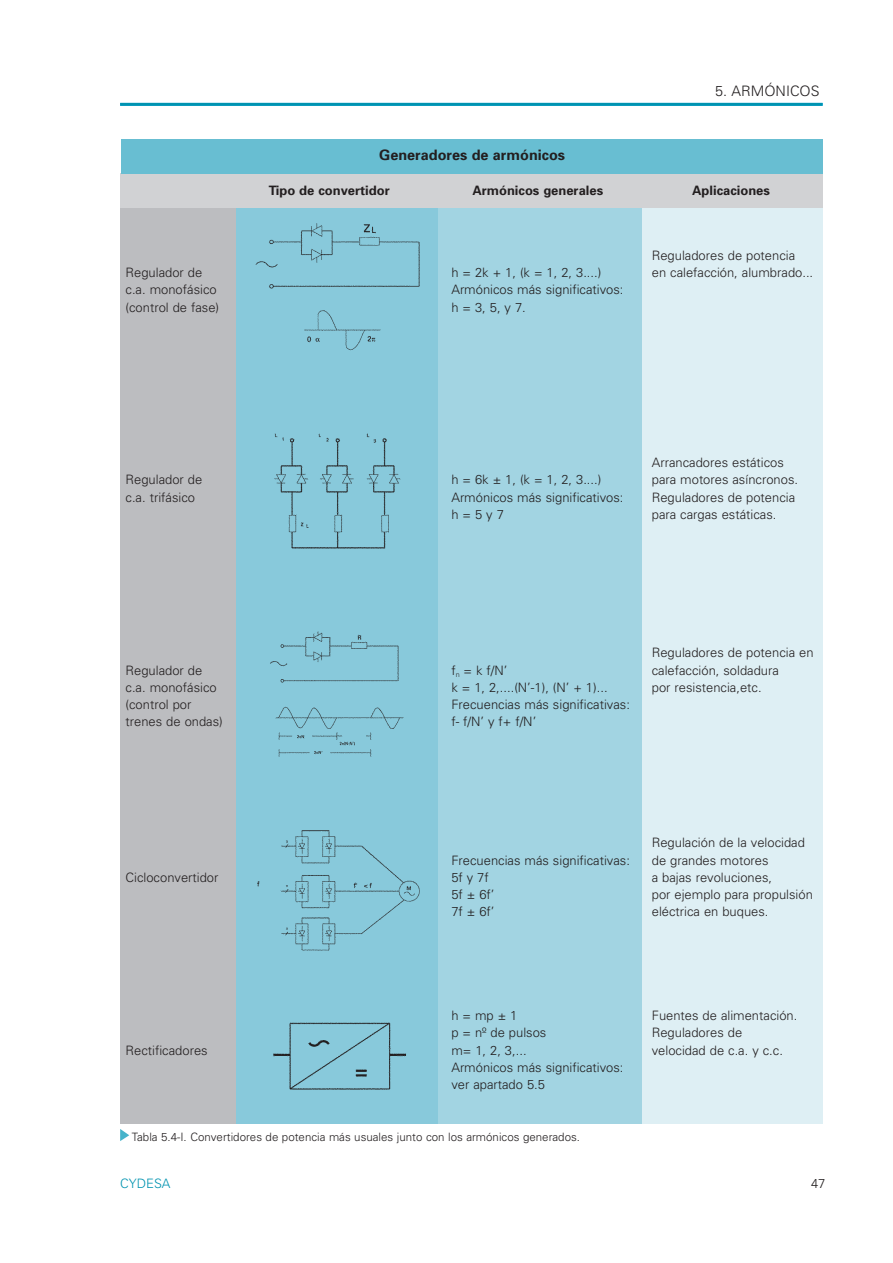
<style>
.page{position:relative;width:893px;height:1263px;background:#fff}
.page>*{position:absolute;margin:0;border:0;box-sizing:border-box;transform-origin:0 0}
.t1{font:700 14.4px "Univers";color:#231f20}
.t2{font:300 14.4px "Univers";color:#231f20}
.t3{font:300 12.9px/17.2px "Univers";color:#231f20}
.t4{font:700 12.9px "Univers";color:#231f20}
.t5{font:300 12.9px "Univers";color:#0093b0}
.t6{font:300 11.55px "Univers";color:#231f20}
</style>
<div class="page">
<hr style="left:120px;top:103px;width:702px;height:3px;background:#0093b0">
<div style="left:120px;top:173px;width:702px;height:35px;background:#d1d2d4"></div>
<div style="left:122px;top:139px;width:700px;height:34px;background:#68bed2"></div>
<div style="left:436px;top:208px;width:209px;height:916px;background:#a2d4e2"></div>
<div style="left:642px;top:208px;width:180px;height:916px;background:#deeff4"></div>
<svg style="left:120px;top:1129px;width:9px;height:12px"></svg>
<div style="left:237px;top:208px;width:201px;height:911px;background:#88c9db"></div>
<div style="left:120px;top:208px;width:115px;height:916px;background:#bcbdc0"></div>
<p class="t1" style="left:379px;top:150px;width:187px">Generadores de armónicos</p>
<p class="t2" style="left:715px;top:85px;width:106px">5. ARMÓNICOS</p>
<p class="t3" style="left:125px;top:265px;width:95px">Regulador de c.a. monofásico (control de fase)</p>
<p class="t4" style="left:269px;top:186px;width:122px">Tipo de convertidor</p>
<p class="t4" style="left:472px;top:186px;width:132px">Armónicos generales</p>
<p class="t4" style="left:692px;top:186px;width:79px">Aplicaciones</p>
<p class="t3" style="left:451px;top:265px;width:174px">h = 2k + 1, (k = 1, 2, 3....)<br>Armónicos más significativos: h = 3, 5, y 7.</p>
<p class="t3" style="left:651px;top:248px;width:163px">Reguladores de potencia<br>en calefacción, alumbrado...</p>
<p class="t3" style="left:125px;top:472px;width:78px">Regulador de c.a. trifásico</p>
<p class="t3" style="left:125px;top:663px;width:99px">Regulador de c.a. monofásico (control por trenes de ondas)</p>
<p class="t3" style="left:125px;top:870px;width:94px">Cicloconvertidor</p>
<p class="t3" style="left:125px;top:1043px;width:84px">Rectificadores</p>
<p class="t3" style="left:451px;top:472px;width:174px">h = 6k ± 1, (k = 1, 2, 3....)<br>Armónicos más significativos: h = 5 y 7</p>
<p class="t3" style="left:651px;top:455px;width:148px">Arrancadores estáticos para motores asíncronos.<br>Reguladores de potencia para cargas estáticas.</p>
<p class="t3" style="left:451px;top:663px;width:180px">f<sub>n</sub> = k f/N’<br>k = 1, 2,....(N’-1), (N’ + 1)...<br>Frecuencias más significativas: f- f/N’ y f+ f/N’</p>
<p class="t3" style="left:651px;top:645px;width:163px">Reguladores de potencia en calefacción, soldadura<br>por resistencia,etc.</p>
<p class="t3" style="left:451px;top:853px;width:180px">Frecuencias más significativas:<br>5f y 7f<br>5f ± 6f’<br>7f ± 6f’</p>
<p class="t3" style="left:651px;top:835px;width:162px">Regulación de la velocidad de grandes motores<br>a bajas revoluciones,<br>por ejemplo para propulsión eléctrica en buques.</p>
<p class="t3" style="left:451px;top:1008px;width:174px">h = mp ± 1<br>p = nº de pulsos<br>m= 1, 2, 3,...<br>Armónicos más significativos: ver apartado 5.5</p>
<p class="t3" style="left:651px;top:1008px;width:147px">Fuentes de alimentación.<br>Reguladores de velocidad de c.a. y c.c.</p>
<p class="t6" style="left:132px;top:1133px;width:449px">Tabla 5.4-I. Convertidores de potencia más usuales junto con los armónicos generados.</p>
<p class="t5" style="left:120px;top:1179px;width:52px">CYDESA</p>
<p class="t3" style="left:811px;top:1176px;width:16px">47</p>
</div>
